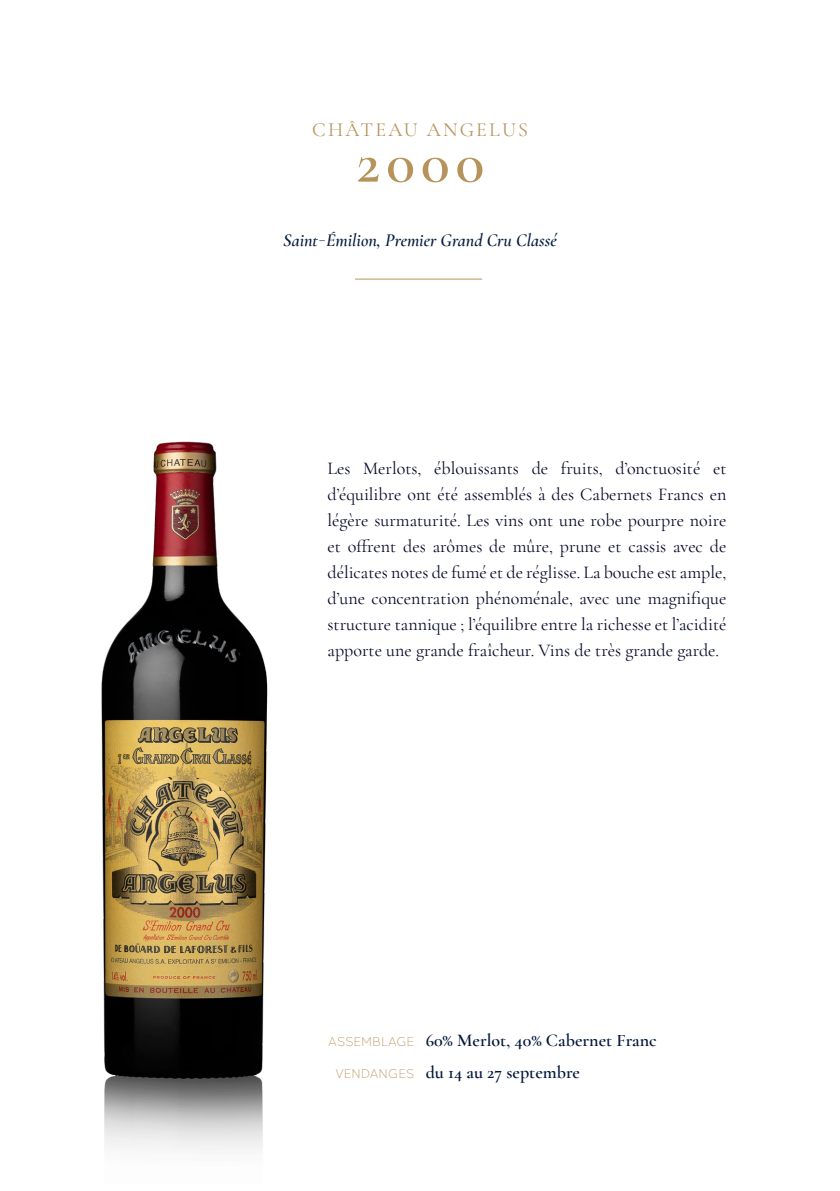
<style>
.page{position:relative;width:840px;height:1191px;background:#fff}
.page>*{position:absolute;margin:0;border:0;box-sizing:border-box;transform-origin:0 0}
.t1{font:600 60px "Cormorant Garamond";color:#b7935c}
.t2{font:20px "Cormorant Garamond";letter-spacing:.11em;color:#b7935c}
.t3{font:18px/26px "Cormorant Garamond";color:#050726;text-align:justify}
.t4{font:600 18px "Cormorant Garamond";color:#011638}
.t5{font:italic 600 18px "Cormorant Garamond";color:#051b3d}
.t6{font:300 12.6px "Halcom";color:#b7935c}
.s1{font-family:"Halcom";font-weight:300;font-style:normal}
</style>
<div class="page">
<img style="left:101px;top:441px;width:167px;height:709px">
<hr style="left:355px;top:279px;width:127px;height:1px;background:#b7935c">
<p class="t2" style="left:312px;top:117px;width:217px">CHÂTEAU ANGELUS</p>
<p class="t1" style="left:356px;top:125px;width:129px">2000</p>
<p class="t5" style="left:283px;top:229px;width:275px">Saint<span class="s1">-</span>Émilion, Premier Grand Cru Classé</p>
<p class="t3" style="left:327px;top:455px;width:400px">Les Merlots, éblouissants de fruits, d’onctuosité et d’équilibre ont été assemblés à des Cabernets Francs en légère surmaturité. Les vins ont une robe pourpre noire et offrent des arômes de mûre, prune et cassis avec de délicates notes de fumé et de réglisse. La bouche est ample, d’une concentration phénoménale, avec une magnifique structure tannique ; l’équilibre entre la richesse et l’acidité apporte une grande fraîcheur. Vins de très grande garde.</p>
<p class="t6" style="left:328px;top:1031px;width:87px">ASSEMBLAGE</p>
<p class="t6" style="left:335px;top:1063px;width:80px">VENDANGES</p>
<p class="t4" style="left:425px;top:1028px;width:232px">60% Merlot, 40% Cabernet Franc</p>
<p class="t4" style="left:425px;top:1060px;width:156px">du 14 au 27 septembre</p>
</div>
